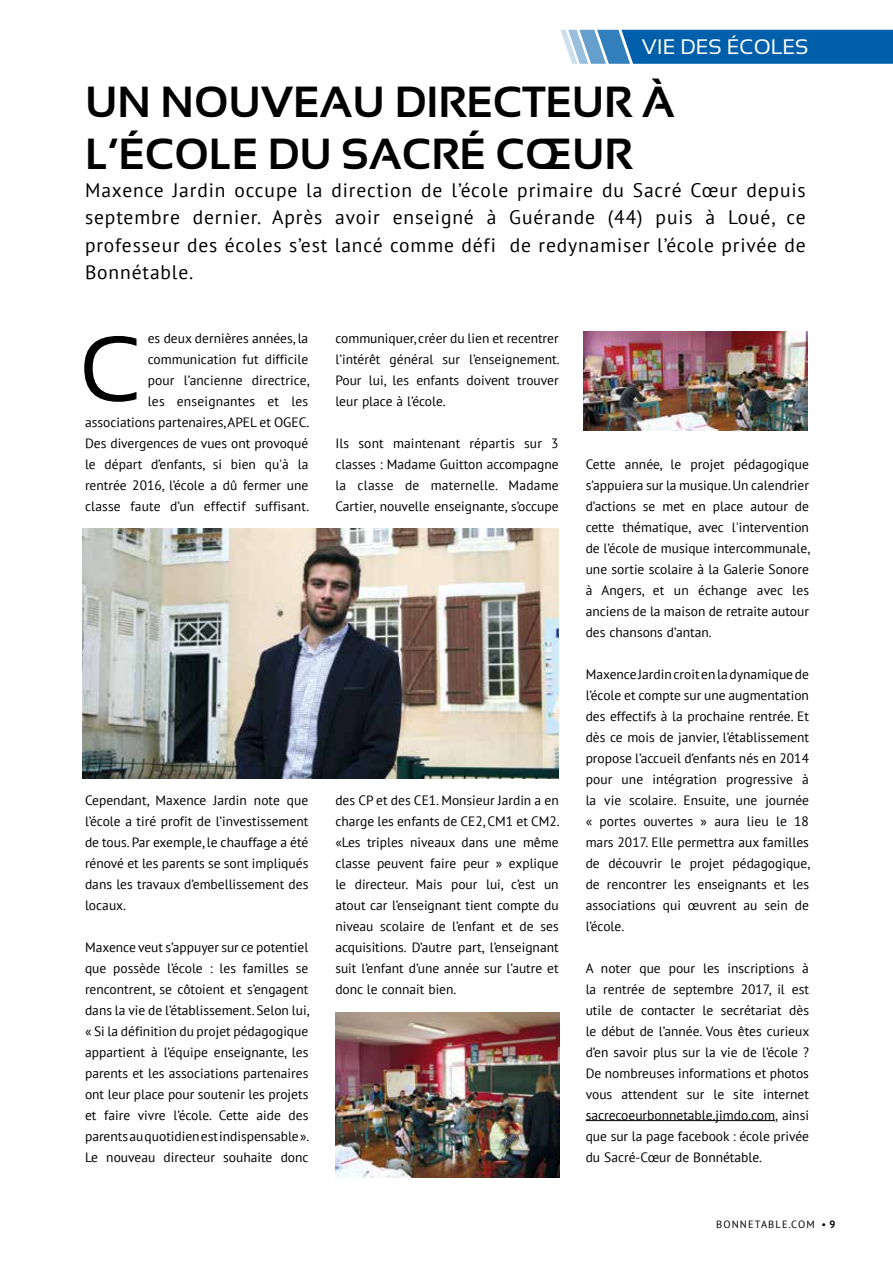
<style>
.page{position:relative;width:893px;height:1263px;background:#fff}
.page>*{position:absolute;margin:0;border:0;box-sizing:border-box;transform-origin:0 0}
.t1{font:93px "Sansation";color:#000}
.t2{font:700 43.5px/52.2px "Sansation";color:#000}
.t3{font:21px "Sansation";color:#fff}
.t4{font:19.5px/27.6px "PT Sans";letter-spacing:.045em;color:#000;text-align:justify}
.t5{font:13.5px/21px "PT Sans";color:#000;text-align:justify}
.t6{font:10.5px "PT Sans";letter-spacing:.105em;color:#000}
.s1{font-weight:700}
</style>
<div class="page">
<svg style="left:560px;top:30px;width:333px;height:34px;background:#1d71b3"></svg>
<hr style="left:586px;top:1120px;width:189px;height:1px;background:#000">
<img style="left:335px;top:1012px;width:224px;height:166px">
<img style="left:584px;top:332px;width:224px;height:99px">
<img style="left:83px;top:529px;width:475px;height:249px">
<h3 class="t3" style="left:642px;top:35px;width:168px">VIE DES ÉCOLES</h3>
<h2 class="t2" style="left:85px;top:76px;width:592px">UN NOUVEAU DIRECTEUR À<br>L’ÉCOLE DU SACRÉ CŒUR</h2>
<p class="t4" style="left:85px;top:175px;width:722px">Maxence Jardin occupe la direction de l’école primaire du Sacré Cœur depuis septembre dernier. Après avoir enseigné à Guérande (44) puis à Loué, ce professeur des écoles s’est lancé comme défi de redynamiser l’école privée de Bonnétable.</p>
<p class="t5" style="left:85px;top:327px;width:226px;text-align:right">es deux dernières années, la communication fut difficile<br>pour l’ancienne directrice,<br>les enseignantes et les associations partenaires, APEL et OGEC.<br>Des divergences de vues ont provoqué le départ d’enfants, si bien qu'à la rentrée 2016, l’école a dû fermer une classe faute d’un effectif suffisant.</p>
<h1 class="t1" style="left:80px;top:317px;width:64px">C</h1>
<p class="t5" style="left:85px;top:789px;width:225px">Cependant, Maxence Jardin note que l’école a tiré profit de l’investissement de tous. Par exemple, le chauffage a été rénové et les parents se sont impliqués dans les travaux d’embellissement des locaux.</p>
<p class="t5" style="left:85px;top:936px;width:226px">Maxence veut s’appuyer sur ce potentiel que possède l’école : les familles se rencontrent, se côtoient et s’engagent dans la vie de l’établissement. Selon lui, « Si la définition du projet pédagogique appartient à l’équipe enseignante, les parents et les associations partenaires ont leur place pour soutenir les projets et faire vivre l’école. Cette aide des parents au quotidien est indispensable ».<br>Le nouveau directeur souhaite donc</p>
<p class="t5" style="left:335px;top:327px;width:226px">communiquer, créer du lien et recentrer l’intérêt général sur l’enseignement.<br>Pour lui, les enfants doivent trouver leur place à l’école.</p>
<p class="t5" style="left:335px;top:432px;width:225px">Ils sont maintenant répartis sur 3 classes : Madame Guitton accompagne la classe de maternelle. Madame Cartier, nouvelle enseignante, s’occupe</p>
<p class="t5" style="left:335px;top:789px;width:226px">des CP et des CE1. Monsieur Jardin a en charge les enfants de CE2, CM1 et CM2. «Les triples niveaux dans une même classe peuvent faire peur » explique le directeur. Mais pour lui, c’est un atout car l’enseignant tient compte du niveau scolaire de l’enfant et de ses acquisitions. D’autre part, l’enseignant suit l’enfant d’une année sur l’autre et donc le connait bien.</p>
<p class="t5" style="left:586px;top:453px;width:226px">Cette année, le projet pédagogique s’appuiera sur la musique. Un calendrier d’actions se met en place autour de cette thématique, avec l'intervention de l’école de musique intercommunale, une sortie scolaire à la Galerie Sonore à Angers, et un échange avec les anciens de la maison de retraite autour des chansons d’antan.</p>
<p class="t5" style="left:586px;top:663px;width:226px">Maxence Jardin croit en la dynamique de l’école et compte sur une augmentation des effectifs à la prochaine rentrée. Et dès ce mois de janvier, l’établissement propose l’accueil d’enfants nés en 2014 pour une intégration progressive à la vie scolaire. Ensuite, une journée « portes ouvertes » aura lieu le 18 mars 2017. Elle permettra aux familles de découvrir le projet pédagogique, de rencontrer les enseignants et les associations qui œuvrent au sein de l’école.</p>
<p class="t5" style="left:586px;top:957px;width:225px">A noter que pour les inscriptions à la rentrée de septembre 2017, il est utile de contacter le secrétariat dès le début de l’année. Vous êtes curieux d’en savoir plus sur la vie de l’école ?<br>De nombreuses informations et photos vous attendent sur le site internet sacrecoeurbonnetable.jimdo.com, ainsi que sur la page facebook : école privée du Sacré-Cœur de Bonnétable.</p>
<p class="t6" style="left:716px;top:1218px;width:121px">BONNETABLE.COM • <span class="s1">9</span></p>
</div>
